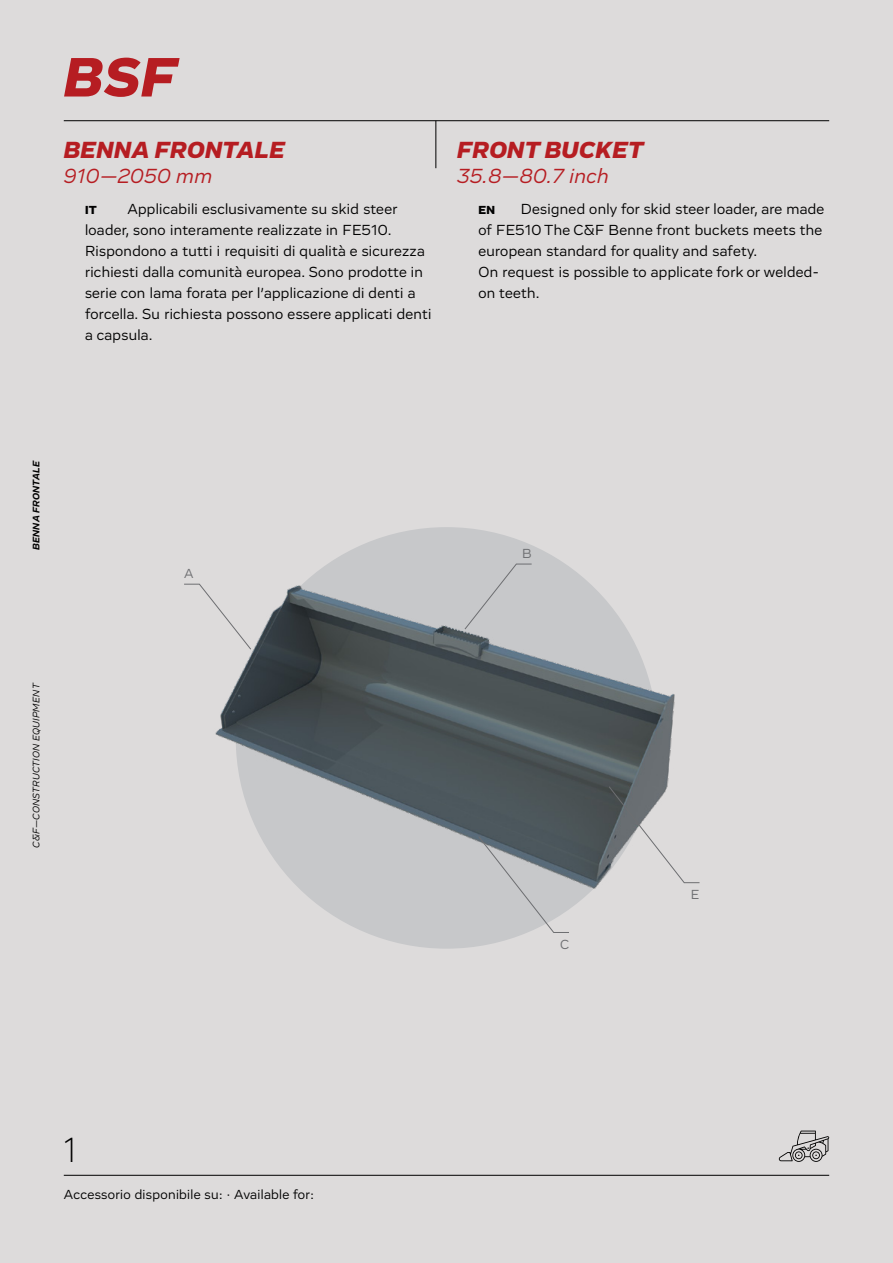
<style>
.page{position:relative;width:893px;height:1263px;background:#dddbdb}
.page>*{position:absolute;margin:0;border:0;box-sizing:border-box;transform-origin:0 0}
.t1{font:italic 900 57px "Vito";color:#b61d22}
.t2{font:300 36px "Vito Condensed";color:#000}
.t3{font:italic 900 24px "Vito";letter-spacing:.025em;color:#b61d22}
.t4{font:italic 21px "Vito";letter-spacing:.025em;color:#b61d22}
.t5{font:15px/21px "Vito";letter-spacing:.02em;color:#000}
.t6{font:13.5px "Vito";letter-spacing:.025em;color:#000}
.t7{font:13.5px "Vito";color:#6d6e71}
.t8{font:900 12px "Vito";color:#000}
.t9{font:italic 9.75px "Vito";letter-spacing:.015em;color:#000}
.t10{font:italic 700 9.75px "Vito";letter-spacing:.025em;color:#000}
</style>
<div class="page">
<hr style="left:435px;top:121px;width:1px;height:47px;background:#000">
<hr style="left:64px;top:120px;width:765px;height:1px;background:#000">
<hr style="left:64px;top:1175px;width:765px;height:1px;background:#000">
<div style="left:236px;top:527px;width:421px;height:422px;background:#c7c8ca;border-radius:50%"></div>
<img style="left:215px;top:585px;width:470px;height:304px">
<svg style="left:779px;top:1130px;width:50px;height:32px"></svg>
<svg style="left:464px;top:563px;width:68px;height:67px"></svg>
<svg style="left:608px;top:786px;width:92px;height:97px"></svg>
<svg style="left:478px;top:835px;width:92px;height:98px"></svg>
<svg style="left:184px;top:583px;width:68px;height:67px"></svg>
<h1 class="t1" style="left:64px;top:41px;width:114px">BSF</h1>
<h3 class="t3" style="left:64px;top:134px;width:222px">BENNA FRONTALE</h3>
<h3 class="t4" style="left:64px;top:163px;width:150px">910—2050 mm</h3>
<p class="t8" style="left:85px;top:203px;width:13px">IT</p>
<p class="t5" style="left:85px;top:199px;width:348px;text-indent:43px">Applicabili esclusivamente su skid steer loader, sono interamente realizzate in FE510.<br>Rispondono a tutti i requisiti di qualità e sicurezza richiesti dalla comunità europea. Sono prodotte in serie con lama forata per l’applicazione di denti a forcella. Su richiesta possono essere applicati denti a capsula.</p>
<h3 class="t3" style="left:457px;top:134px;width:188px">FRONT BUCKET</h3>
<h3 class="t4" style="left:457px;top:163px;width:153px">35.8—80.7 inch</h3>
<p class="t8" style="left:478px;top:203px;width:18px">EN</p>
<p class="t5" style="left:478px;top:199px;width:347px;text-indent:43px">Designed only for skid steer loader, are made of FE510 The C&amp;F Benne front buckets meets the european standard for quality and safety.<br>On request is possible to applicate fork or welded&shy;on teeth.</p>
<p class="t10" style="left:30px;top:550px;width:91px;rotate:-90deg">BENNA FRONTALE</p>
<p class="t9" style="left:30px;top:848px;width:166px;rotate:-90deg">C&amp;F—CONSTRUCTION EQUIPMENT</p>
<p class="t7" style="left:184px;top:566px;width:11px">A</p>
<p class="t7" style="left:522px;top:546px;width:11px">B</p>
<p class="t7" style="left:560px;top:936px;width:10px">C</p>
<p class="t7" style="left:691px;top:886px;width:10px">E</p>
<h2 class="t2" style="left:64px;top:1130px;width:14px">1</h2>
<p class="t6" style="left:64px;top:1186px;width:252px">Accessorio disponibile su: · Available for:</p>
</div>
